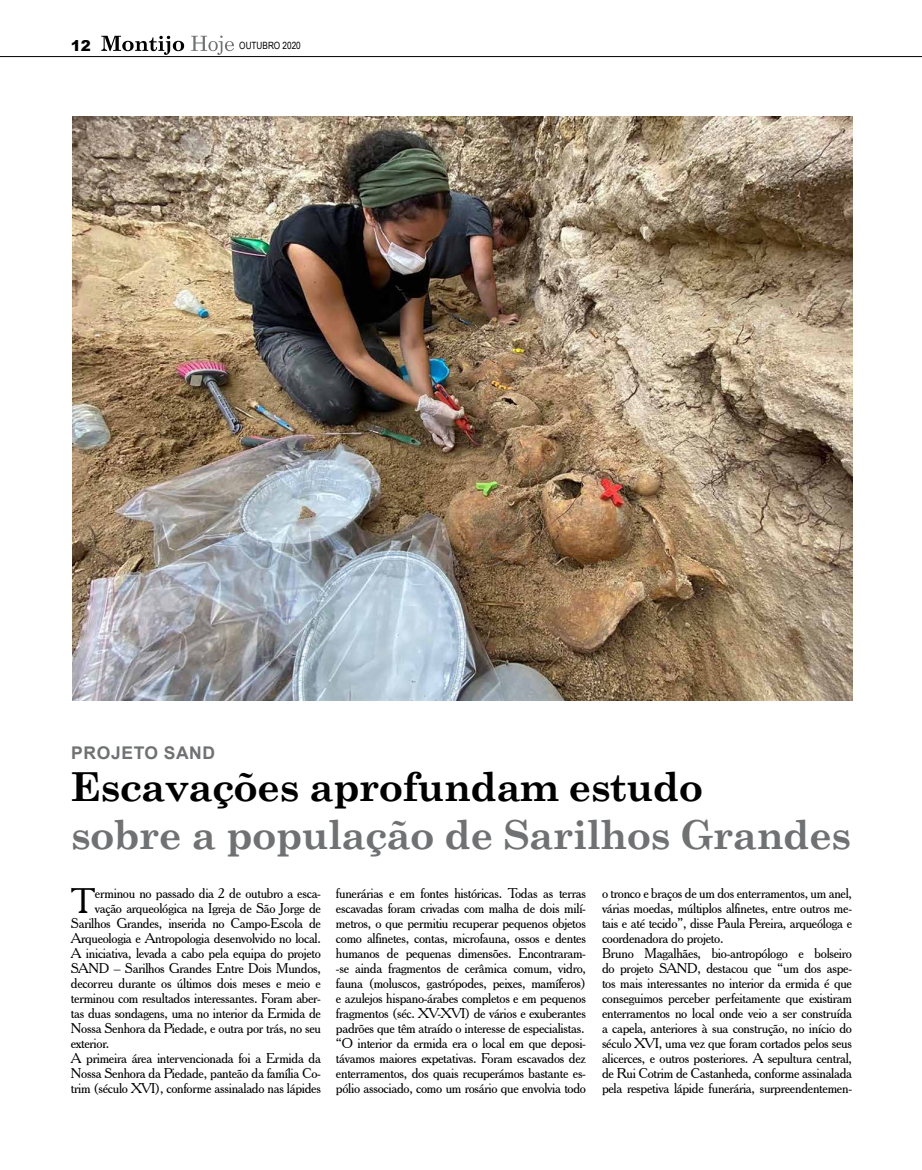
<style>
.page{position:relative;width:922px;height:1170px;background:#fff}
.page>*{position:absolute;margin:0;border:0;box-sizing:border-box;transform-origin:0 0}
.t1{font:700 40px "Century Schoolbook";letter-spacing:-.02em;color:#707172}
.t2{font:700 40px "Century Schoolbook";letter-spacing:-.02em;color:#000}
.t3{font:34.5px "Cheltenham BT";color:#000}
.t4{font:700 17.5px "Arial";letter-spacing:.035em;color:#707172}
.t5{font:900 15px "Arial";color:#000}
.t6{font:13.75px/15px "Cheltenham BT";letter-spacing:-.02em;color:#000;text-align:justify}
.t7{font:10px "Arial Narrow";color:#000}
</style>
<div class="page">
<svg style="left:191px;top:36px;width:43px;height:19px"></svg>
<svg style="left:101px;top:36px;width:83px;height:19px"></svg>
<hr style="left:0;top:56px;width:921px;height:1px;background:#000">
<img style="left:73px;top:116px;width:778px;height:584px">
<p class="t5" style="left:71px;top:34px;width:22px">12</p>
<p class="t7" style="left:239px;top:38px;width:63px">OUTUBRO 2020</p>
<p class="t4" style="left:71px;top:740px;width:145px">PROJETO SAND</p>
<h1 class="t2" style="left:71px;top:755px;width:633px">Escavações aprofundam estudo</h1>
<h1 class="t1" style="left:71px;top:803px;width:781px">sobre a população de Sarilhos Grandes</h1>
<h2 class="t3" style="left:71px;top:879px;width:26px">T</h2>
<p class="t6" style="left:95px;top:885px;width:227px">erminou no passado dia 2 de outubro a esca-</p>
<p class="t6" style="left:336px;top:885px;width:251px">funerárias e em fontes históricas. Todas as terras escavadas foram crivadas com malha de dois milí&shy;metros, o que permitiu recuperar pequenos objetos como alfinetes, contas, microfauna, ossos e dentes humanos de pequenas dimensões. Encontraram--se ainda fragmentos de cerâmica comum, vidro, fauna (moluscos, gastrópodes, peixes, mamíferos) e azulejos hispano-árabes completos e em pequenos fragmentos (séc. XV-XVI) de vários e exuberantes padrões que têm atraído o interesse de especialistas. “O interior da ermida era o local em que deposi&shy;távamos maiores expetativas. Foram escavados dez enterramentos, dos quais recuperámos bastante es&shy;pólio associado, como um rosário que envolvia todo</p>
<p class="t6" style="left:602px;top:885px;width:251px;text-align:left">o tronco e braços de um dos enterramentos, um anel, várias moedas, múltiplos alfinetes, entre outros me&shy;tais e até tecido”, disse Paula Pereira, arqueóloga e coordenadora do projeto.<br>Bruno Magalhães, bio-antropólogo e bolseiro do projeto SAND, destacou que “um dos aspe&shy;tos mais interessantes no interior da ermida é que conseguimos perceber perfeitamente que existiram enterramentos no local onde veio a ser construída a capela, anteriores à sua construção, no início do século XVI, uma vez que foram cortados pelos seus alicerces, e outros posteriores. A sepultura central, de Rui Cotrim de Castanheda, conforme assinalada pela respetiva lápide funerária, surpreendentemen-</p>
<p class="t6" style="left:95px;top:900px;width:227px">vação arqueológica na Igreja de São Jorge de</p>
<p class="t6" style="left:71px;top:915px;width:251px">Sarilhos Grandes, inserida no Campo-Escola de</p>
<p class="t6" style="left:71px;top:930px;width:251px">Arqueologia e Antropologia desenvolvido no local.</p>
<p class="t6" style="left:71px;top:945px;width:251px">A iniciativa, levada a cabo pela equipa do projeto</p>
<p class="t6" style="left:71px;top:960px;width:251px">SAND – Sarilhos Grandes Entre Dois Mundos,</p>
<p class="t6" style="left:71px;top:975px;width:251px">decorreu durante os últimos dois meses e meio e</p>
<p class="t6" style="left:71px;top:990px;width:251px">terminou com resultados interessantes. Foram aber-</p>
<p class="t6" style="left:71px;top:1005px;width:251px">tas duas sondagens, uma no interior da Ermida de</p>
<p class="t6" style="left:71px;top:1020px;width:251px">Nossa Senhora da Piedade, e outra por trás, no seu</p>
<p class="t6" style="left:71px;top:1035px;width:40px">exterior.</p>
<p class="t6" style="left:71px;top:1050px;width:251px">A primeira área intervencionada foi a Ermida da</p>
<p class="t6" style="left:71px;top:1065px;width:251px">Nossa Senhora da Piedade, panteão da família Co-</p>
<p class="t6" style="left:71px;top:1080px;width:251px">trim (século XVI), conforme assinalado nas lápides</p>
</div>
